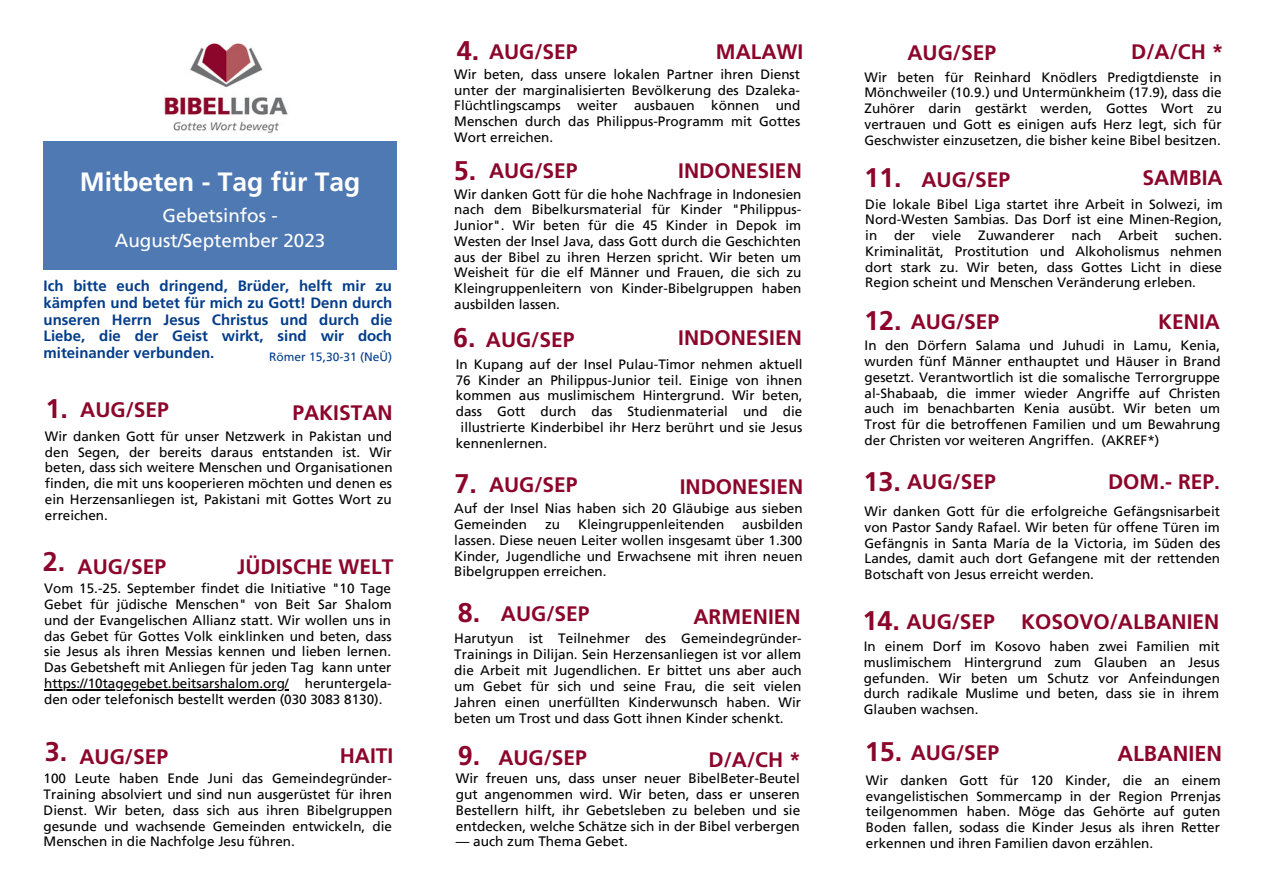
<style>
.page{position:relative;width:1263px;height:894px;background:#fff}
.page>*{position:absolute;margin:0;border:0;box-sizing:border-box;transform-origin:0 0}
.t1{font:700 27px "Frutiger LT Std";color:#8c052b}
.t2{font:700 26.4px "Frutiger LT Std";color:#fff}
.t3{font:700 21.6px "Frutiger LT Std";color:#8c052b}
.t4{font:700 21px "Frutiger LT Std";color:#8c052b}
.t5{font:18.9px/25.8px "Frutiger LT";color:#fff;text-align:center}
.t6{font:700 15px/16.8px "Frutiger LT Std";color:#043d89;text-align:justify}
.t7{font:13.65px/15.9px "Frutiger LT";color:#000;text-align:justify}
.t8{font:13.5px/15.8px "Frutiger LT";color:#000;text-align:justify}
.t9{font:12px "Frutiger LT";color:#043d89}
</style>
<div class="page">
<img style="left:164px;top:43px;width:124px;height:90px">
<div style="left:44px;top:141px;width:353px;height:128px;background:#4f79b2"></div>
<hr style="left:44px;top:688px;width:245px;height:2px;background:#000">
<p class="t2" style="left:80px;top:171px;width:282px">Mitbeten - Tag für Tag</p>
<p class="t5" style="left:115px;top:202px;width:212px">Gebetsinfos -<br>August/September 2023</p>
<p class="t6" style="left:44px;top:278px;width:350px">Ich bitte euch dringend, Brüder, helft mir zu kämpfen und betet für mich zu Gott! Denn durch unseren Herrn Jesus Christus und durch die Liebe, die der Geist wirkt, sind wir doch miteinander verbunden.</p>
<p class="t9" style="left:269px;top:350px;width:124px">Römer 15,30-31 (NeÜ)</p>
<p class="t1" style="left:46px;top:398px;width:24px">1.</p>
<p class="t4" style="left:80px;top:401px;width:90px">AUG/SEP</p>
<p class="t4" style="left:292px;top:404px;width:102px">PAKISTAN</p>
<p class="t8" style="left:45px;top:428px;width:349px">Wir danken Gott für unser Netzwerk in Pakistan und den Segen, der bereits daraus entstanden ist. Wir beten, dass sich weitere Menschen und Organisationen finden, die mit uns kooperieren möchten und denen es ein Herzensanliegen ist, Pakistani mit Gottes Wort zu erreichen.</p>
<p class="t1" style="left:43px;top:551px;width:24px">2.</p>
<p class="t4" style="left:78px;top:557px;width:90px">AUG/SEP</p>
<p class="t4" style="left:237px;top:557px;width:158px">JÜDISCHE WELT</p>
<p class="t8" style="left:44px;top:580px;width:349px">Vom 15.-25. September findet die Initiative "10 Tage Gebet für jüdische Menschen" von Beit Sar Shalom und der Evangelischen Allianz statt. Wir wollen uns in das Gebet für Gottes Volk einklinken und beten, dass sie Jesus als ihren Messias kennen und lieben lernen.<br>Das Gebetsheft mit Anliegen für jeden Tag kann unter https://10tagegebet.beitsarshalom.org/ heruntergela&shy;den oder telefonisch bestellt werden (030 3083 8130).</p>
<p class="t1" style="left:45px;top:740px;width:24px">3.</p>
<p class="t4" style="left:340px;top:747px;width:55px">HAITI</p>
<p class="t4" style="left:79px;top:747px;width:90px">AUG/SEP</p>
<p class="t8" style="left:44px;top:770px;width:350px">100 Leute haben Ende Juni das Gemeindegründer-Training absolviert und sind nun ausgerüstet für ihren Dienst. Wir beten, dass sich aus ihren Bibelgruppen gesunde und wachsende Gemeinden entwickeln, die Menschen in die Nachfolge Jesu führen.</p>
<p class="t1" style="left:457px;top:40px;width:24px">4.</p>
<p class="t4" style="left:489px;top:43px;width:90px">AUG/SEP</p>
<p class="t4" style="left:716px;top:43px;width:89px">MALAWI</p>
<p class="t8" style="left:454px;top:66px;width:348px">Wir beten, dass unsere lokalen Partner ihren Dienst unter der marginalisierten Bevölkerung des Dzaleka-Flüchtlingscamps weiter ausbauen können und Menschen durch das Philippus-Programm mit Gottes Wort erreichen.</p>
<p class="t1" style="left:454px;top:159px;width:24px">5.</p>
<p class="t4" style="left:678px;top:162px;width:125px">INDONESIEN</p>
<p class="t4" style="left:489px;top:162px;width:90px">AUG/SEP</p>
<p class="t8" style="left:454px;top:186px;width:349px">Wir danken Gott für die hohe Nachfrage in Indonesien nach dem Bibelkursmaterial für Kinder "Philippus-Junior". Wir beten für die 45 Kinder in Depok im Westen der Insel Java, dass Gott durch die Geschichten aus der Bibel zu ihren Herzen spricht. Wir beten um Weisheit für die elf Männer und Frauen, die sich zu Kleingruppenleitern von Kinder-Bibelgruppen haben ausbilden lassen.</p>
<p class="t1" style="left:453px;top:326px;width:24px">6.</p>
<p class="t4" style="left:486px;top:331px;width:90px">AUG/SEP</p>
<p class="t4" style="left:678px;top:329px;width:125px">INDONESIEN</p>
<p class="t8" style="left:456px;top:356px;width:348px">In Kupang auf der Insel Pulau-Timor nehmen aktuell</p>
<p class="t8" style="left:456px;top:372px;width:348px">76 Kinder an Philippus-Junior teil. Einige von ihnen</p>
<p class="t8" style="left:456px;top:387px;width:348px">kommen aus muslimischem Hintergrund. Wir beten,</p>
<p class="t8" style="left:456px;top:403px;width:348px">dass Gott durch das Studienmaterial und die</p>
<p class="t8" style="left:461px;top:419px;width:343px">illustrierte Kinderbibel ihr Herz berührt und sie Jesus</p>
<p class="t8" style="left:456px;top:435px;width:93px">kennenlernen.</p>
<p class="t1" style="left:454px;top:472px;width:24px">7.</p>
<p class="t4" style="left:489px;top:476px;width:90px">AUG/SEP</p>
<p class="t4" style="left:680px;top:478px;width:125px">INDONESIEN</p>
<p class="t8" style="left:454px;top:500px;width:350px">Auf der Insel Nias haben sich 20 Gläubige aus sieben<br>Gemeinden</p>
<p class="t8" style="left:454px;top:516px;width:350px;text-indent:288px">ausbilden lassen. Diese neuen Leiter wollen insgesamt über 1.300<br>Kinder, Jugendliche und Erwachsene mit ihren neuen Bibelgruppen erreichen.</p>
<p class="t8" style="left:545px;top:516px;width:16px">zu</p>
<p class="t8" style="left:578px;top:516px;width:148px">Kleingruppenleitenden</p>
<p class="t1" style="left:458px;top:601px;width:24px">8.</p>
<p class="t4" style="left:501px;top:604px;width:90px">AUG/SEP</p>
<p class="t4" style="left:693px;top:607px;width:109px">ARMENIEN</p>
<p class="t8" style="left:454px;top:630px;width:349px">Harutyun ist Teilnehmer des Gemeindegründer-Trainings in Dilijan. Sein Herzensanliegen ist vor allem die Arbeit mit Jugendlichen. Er bittet uns aber auch um Gebet für sich und seine Frau, die seit vielen Jahren einen unerfüllten Kinderwunsch haben. Wir beten um Trost und dass Gott ihnen Kinder schenkt.</p>
<p class="t1" style="left:458px;top:744px;width:24px">9.</p>
<p class="t4" style="left:498px;top:748px;width:90px">AUG/SEP</p>
<p class="t4" style="left:709px;top:750px;width:94px">D/A/CH *</p>
<p class="t7" style="left:456px;top:769px;width:346px">Wir freuen uns, dass unser neuer BibelBeter-Beutel gut angenommen wird. Wir beten, dass er unseren Bestellern hilft, ihr Gebetsleben zu beleben und sie entdecken, welche Schätze sich in der Bibel verbergen</p>
<p class="t7" style="left:456px;top:833px;width:174px">— auch zum Thema Gebet.</p>
<p class="t4" style="left:907px;top:44px;width:90px">AUG/SEP</p>
<p class="t4" style="left:1131px;top:43px;width:94px">D/A/CH *</p>
<p class="t8" style="left:865px;top:69px;width:359px">Wir beten für Reinhard Knödlers Predigtdienste in Mönchweiler (10.9.) und Untermünkheim (17.9), dass die Zuhörer darin gestärkt werden, Gottes Wort zu vertrauen und Gott es einigen aufs Herz legt, sich für Geschwister einzusetzen, die bisher keine Bibel besitzen.</p>
<p class="t1" style="left:864px;top:167px;width:39px">11.</p>
<p class="t4" style="left:921px;top:171px;width:90px">AUG/SEP</p>
<p class="t4" style="left:1142px;top:169px;width:82px">SAMBIA</p>
<p class="t8" style="left:865px;top:196px;width:359px">Die lokale Bibel Liga startet ihre Arbeit in Solwezi, im Nord-Westen Sambias. Das Dorf ist eine Minen-Region, in</p>
<p class="t8" style="left:865px;top:227px;width:358px;text-indent:310px">suchen.<br>Kriminalität, Prostitution und Alkoholismus nehmen dort stark zu. Wir beten, dass Gottes Licht in diese Region scheint und Menschen Veränderung erleben.</p>
<p class="t8" style="left:894px;top:227px;width:22px">der</p>
<p class="t8" style="left:932px;top:227px;width:31px">viele</p>
<p class="t8" style="left:978px;top:227px;width:78px">Zuwanderer</p>
<p class="t8" style="left:1071px;top:227px;width:31px">nach</p>
<p class="t8" style="left:1118px;top:227px;width:41px">Arbeit</p>
<p class="t1" style="left:864px;top:309px;width:39px">12.</p>
<p class="t4" style="left:911px;top:313px;width:90px">AUG/SEP</p>
<p class="t4" style="left:1158px;top:313px;width:63px">KENIA</p>
<p class="t8" style="left:865px;top:337px;width:358px">In den Dörfern Salama und Juhudi in Lamu, Kenia, wurden fünf Männer enthauptet und Häuser in Brand gesetzt. Verantwortlich ist die somalische Terrorgruppe al-Shabaab, die immer wieder Angriffe auf Christen auch im benachbarten Kenia ausübt. Wir beten um Trost für die betroffenen Familien und um Bewahrung der Christen vor weiteren Angriffen. (AKREF*)</p>
<p class="t1" style="left:863px;top:470px;width:39px">13.</p>
<p class="t4" style="left:907px;top:473px;width:90px">AUG/SEP</p>
<p class="t4" style="left:1108px;top:473px;width:113px">DOM.- REP.</p>
<p class="t8" style="left:865px;top:503px;width:357px">Wir danken Gott für die erfolgreiche Gefängsnisarbeit von Pastor Sandy Rafael. Wir beten für offene Türen im Gefängnis in Santa María de la Victoria, im Süden des Landes, damit auch dort Gefangene mit der rettenden Botschaft von Jesus erreicht werden.</p>
<p class="t1" style="left:863px;top:609px;width:39px">14.</p>
<p class="t4" style="left:906px;top:612px;width:90px">AUG/SEP</p>
<p class="t4" style="left:1021px;top:612px;width:200px">KOSOVO/ALBANIEN</p>
<p class="t8" style="left:864px;top:638px;width:358px">In einem Dorf im Kosovo haben zwei Familien mit muslimischem Hintergrund zum Glauben an Jesus gefunden. Wir beten um Schutz vor Anfeindungen durch radikale Muslime und beten, dass sie in ihrem Glauben wachsen.</p>
<p class="t1" style="left:865px;top:740px;width:39px">15.</p>
<p class="t4" style="left:911px;top:744px;width:90px">AUG/SEP</p>
<p class="t3" style="left:1117px;top:745px;width:106px">ALBANIEN</p>
<p class="t8" style="left:866px;top:772px;width:356px">Wir danken Gott für 120 Kinder, die an einem evangelistischen Sommercamp in der Region Prrenjas teilgenommen haben. Möge das Gehörte auf guten Boden fallen, sodass die Kinder Jesus als ihren Retter erkennen und ihren Familien davon erzählen.</p>
</div>
